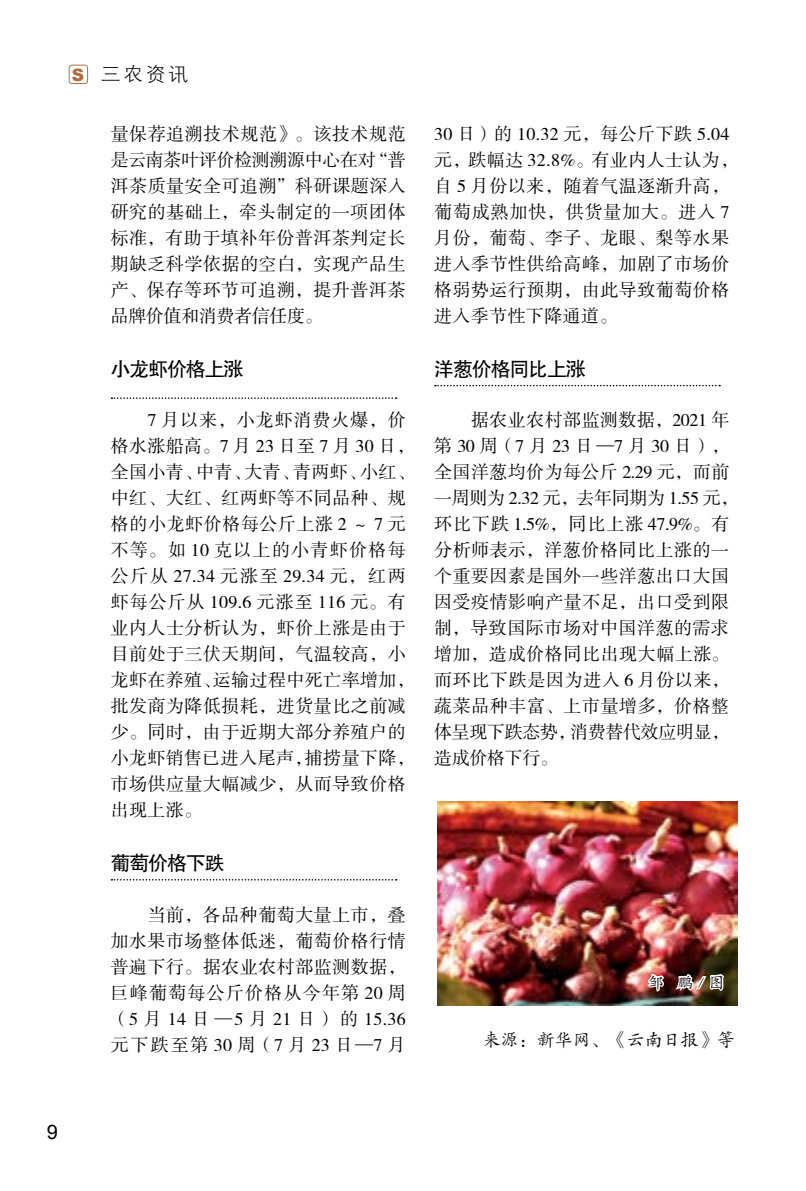
<style>
.page{position:relative;width:806px;height:1191px;background:#fff}
.page>*{position:absolute;margin:0;border:0;box-sizing:border-box;transform-origin:0 0}
.t1{font:20px "FZHTJW GB1 0";letter-spacing:-.06em;color:#000}
.t2{font:20px "FZXH1 JW GB1 0";color:#000}
.t3{font:20px "Arial";color:#000}
.t4{font:18px/26px "FZSSK GBK1 0";letter-spacing:.025em;color:#000}
.t5{font:18px "FZKTJW GB1 0";color:#000}
.t6{font:16px "FZKTJW GB1 0";color:#000}
.s1{font-family:"Arial";font-weight:900;font-size:17px;color:#ac6c3d}
</style>
<div class="page">
<div style="left:69px;top:65px;width:19px;height:19px;border:1px solid #ad7447;border-radius:3px"></div>
<svg style="left:111px;top:397px;width:285px;height:2px"></svg>
<svg style="left:111px;top:879px;width:285px;height:1px"></svg>
<svg style="left:434px;top:385px;width:285px;height:1px"></svg>
<img style="left:437px;top:801px;width:300px;height:204px">
<svg style="left:646px;top:972px;width:18px;height:19px"></svg>
<svg style="left:675px;top:969px;width:49px;height:37px"></svg>
<p class="t2" style="left:72px;top:63px;width:118px"><span class="s1">S</span> 三农资讯</p>
<p class="t4" style="left:111px;top:122px;width:296px;text-align:justify">量保荐追溯技术规范》。该技术规范是云南茶叶评价检测溯源中心在对“普洱茶质量安全可追溯”科研课题深入研究的基础上，牵头制定的一项团体标准，有助于填补年份普洱茶判定长期缺乏科学依据的空白，实现产品生产、保存等环节可追溯，提升普洱茶品牌价值和消费者信任度。</p>
<p class="t1" style="left:111px;top:358px;width:134px">小龙虾价格上涨</p>
<p class="t4" style="left:111px;top:408px;width:305px;text-indent:37px">7 月以来，小龙虾消费火爆，价格水涨船高。7 月 23 日至 7 月 30 日，全国小青、中青、大青、青两虾、小红、中红、大红、红两虾等不同品种、规格的小龙虾价格每公斤上涨 2 ～ 7 元不等。如 10 克以上的小青虾价格每公斤从 27.34 元涨至 29.34 元，红两虾每公斤从 109.6 元涨至 116 元。有业内人士分析认为，虾价上涨是由于目前处于三伏天期间，气温较高，小龙虾在养殖、运输过程中死亡率增加，批发商为降低损耗，进货量比之前减少。同时，由于近期大部分养殖户的小龙虾销售已进入尾声，捕捞量下降，市场供应量大幅减少，从而导致价格出现上涨。</p>
<p class="t1" style="left:111px;top:852px;width:116px">葡萄价格下跌</p>
<p class="t4" style="left:111px;top:902px;width:296px;text-align:justify;text-indent:37px">当前，各品种葡萄大量上市，叠加水果市场整体低迷，葡萄价格行情普遍下行。据农业农村部监测数据，巨峰葡萄每公斤价格从今年第 20 周（5 月 14 日—5 月 21 日）的 15.36元下跌至第 30 周（7 月 23 日—7 月</p>
<p class="t3" style="left:47px;top:1118px;width:13px">9</p>
<p class="t4" style="left:434px;top:122px;width:305px">30 日）的 10.32 元，每公斤下跌 5.04元，跌幅达 32.8%。有业内人士认为，自 5 月份以来，随着气温逐渐升高，葡萄成熟加快，供货量加大。进入 7月份，葡萄、李子、龙眼、梨等水果进入季节性供给高峰，加剧了市场价格弱势运行预期，由此导致葡萄价格进入季节性下降通道。</p>
<p class="t1" style="left:434px;top:358px;width:153px">洋葱价格同比上涨</p>
<p class="t4" style="left:434px;top:408px;width:305px;text-indent:37px">据农业农村部监测数据，2021 年第30周（7月23日—7月30日），全国洋葱均价为每公斤 2.29 元，而前一周则为 2.32 元，去年同期为 1.55 元，环比下跌 1.5%，同比上涨 47.9%。有分析师表示，洋葱价格同比上涨的一个重要因素是国外一些洋葱出口大国因受疫情影响产量不足，出口受到限制，导致国际市场对中国洋葱的需求增加，造成价格同比出现大幅上涨。而环比下跌是因为进入 6 月份以来，蔬菜品种丰富、上市量增多，价格整体呈现下跌态势，消费替代效应明显，造成价格下行。</p>
<p class="t6" style="left:647px;top:974px;width:78px">邹 鹏/图</p>
<p class="t5" style="left:482px;top:1030px;width:254px">来源：新华网、《云南日报》等</p>
</div>
